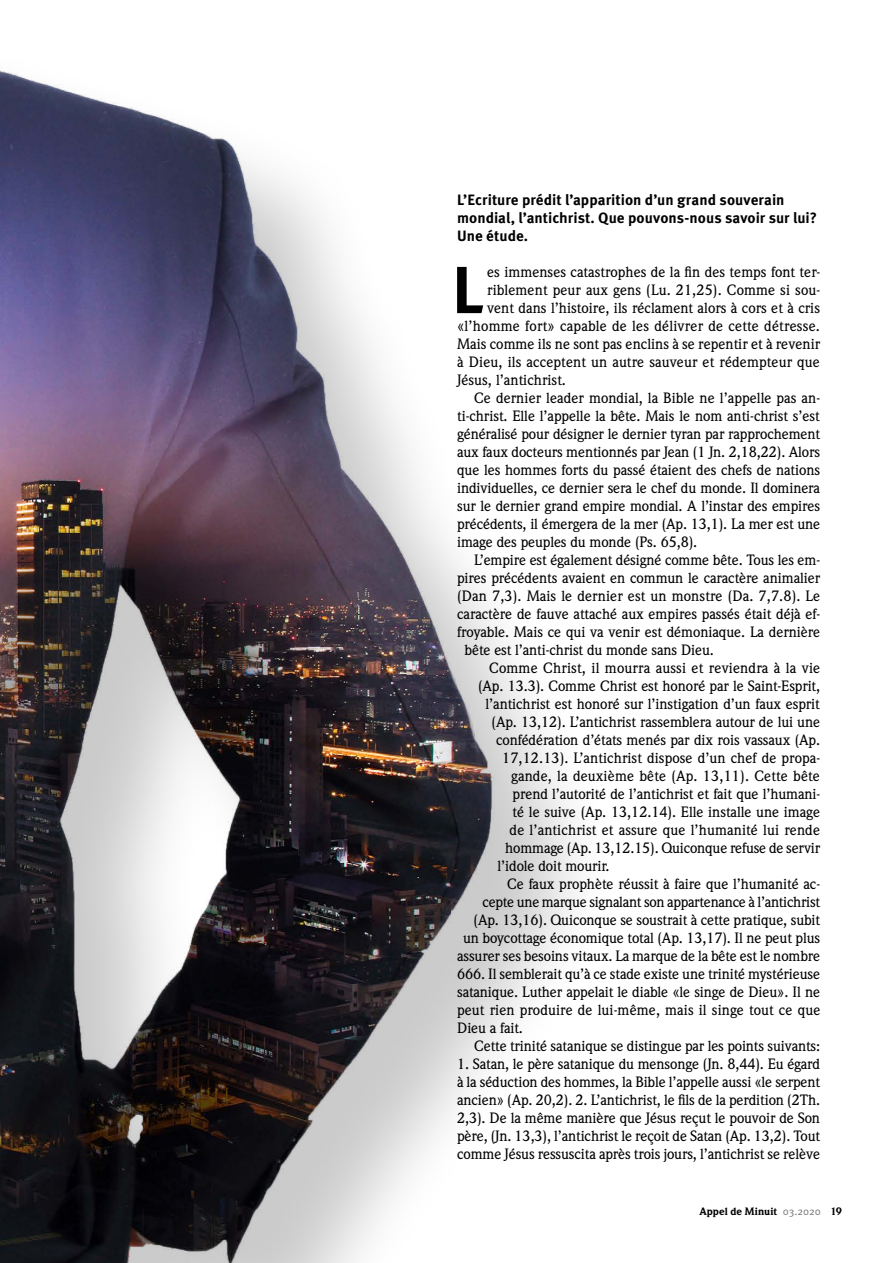
<style>
.page{position:relative;width:893px;height:1263px;background:#fff}
.page>*{position:absolute;margin:0;border:0;box-sizing:border-box;transform-origin:0 0}
.t1{font:700 66.45px "Meta OT";color:#000}
.t2{font:700 15px/18px "Meta OT";color:#000}
.t3{font:500 14.7px/18px "Weidemann";letter-spacing:-.01em;color:#000;text-align:justify}
.t4{font:500 14.7px "Weidemann";letter-spacing:.01em;color:#000}
.t5{font:900 10.5px "Weidemann";letter-spacing:-.005em;color:#000}
.s1{font-family:"Meta OT Norm";font-weight:400;color:#706f6f}
</style>
<div class="page">
<img style="left:0;top:67px;width:577px;height:1196px">
<p class="t2" style="left:457px;top:191px;width:361px">L’Ecriture prédit l’apparition d’un grand souverain mondial, l’antichrist. Que pouvons-nous savoir sur lui?<br>Une étude.</p>
<h1 class="t1" style="left:452px;top:248px;width:33px">L</h1>
<p class="t3" style="left:487px;top:263px;width:334px">es immenses catastrophes de la fin des temps font ter-</p>
<p class="t3" style="left:487px;top:281px;width:334px">riblement peur aux gens (Lu. 21,25). Comme si sou-</p>
<p class="t3" style="left:487px;top:299px;width:334px">vent dans l’histoire, ils réclament alors à cors et à cris</p>
<p class="t4" style="left:457px;top:317px;width:364px">«l’homme fort» capable de les délivrer de cette détresse.</p>
<p class="t3" style="left:457px;top:335px;width:365px">Mais comme ils ne sont pas enclins à se repentir et à revenir</p>
<p class="t3" style="left:457px;top:353px;width:364px">à Dieu, ils acceptent un autre sauveur et rédempteur que</p>
<p class="t3" style="left:457px;top:371px;width:110px">Jésus, l’antichrist.</p>
<p class="t3" style="left:474px;top:389px;width:347px">Ce dernier leader mondial, la Bible ne l’appelle pas an-</p>
<p class="t3" style="left:457px;top:407px;width:364px">ti-christ. Elle l’appelle la bête. Mais le nom anti-christ s’est</p>
<p class="t3" style="left:457px;top:425px;width:364px">généralisé pour désigner le dernier tyran par rapprochement</p>
<p class="t3" style="left:457px;top:443px;width:365px">aux faux docteurs mentionnés par Jean (1 Jn. 2,18,22). Alors</p>
<p class="t3" style="left:457px;top:461px;width:364px">que les hommes forts du passé étaient des chefs de nations</p>
<p class="t3" style="left:457px;top:479px;width:364px">individuelles, ce dernier sera le chef du monde. Il dominera</p>
<p class="t3" style="left:457px;top:497px;width:365px">sur le dernier grand empire mondial. A l’instar des empires</p>
<p class="t3" style="left:457px;top:515px;width:365px">précédents, il émergera de la mer (Ap. 13,1). La mer est une</p>
<p class="t3" style="left:457px;top:533px;width:242px">image des peuples du monde (Ps. 65,8).</p>
<p class="t3" style="left:474px;top:551px;width:347px">L’empire est également désigné comme bête. Tous les em-</p>
<p class="t3" style="left:457px;top:569px;width:365px">pires précédents avaient en commun le caractère animalier</p>
<p class="t3" style="left:457px;top:587px;width:365px">(Dan 7,3). Mais le dernier est un monstre (Da. 7,7.8). Le</p>
<p class="t3" style="left:457px;top:605px;width:365px">caractère de fauve attaché aux empires passés était déjà ef-</p>
<p class="t3" style="left:457px;top:623px;width:365px">froyable. Mais ce qui va venir est démoniaque. La dernière</p>
<p class="t3" style="left:465px;top:641px;width:251px">bête est l’anti-christ du monde sans Dieu.</p>
<p class="t4" style="left:489px;top:659px;width:333px">Comme Christ, il mourra aussi et reviendra à la vie</p>
<p class="t3" style="left:478px;top:677px;width:344px">(Ap. 13.3). Comme Christ est honoré par le Saint-Esprit,</p>
<p class="t3" style="left:486px;top:695px;width:336px">l’antichrist est honoré sur l’instigation d’un faux esprit</p>
<p class="t3" style="left:492px;top:713px;width:330px">(Ap. 13,12). L’antichrist rassemblera autour de lui une</p>
<p class="t3" style="left:496px;top:731px;width:325px">confédération d’états menés par dix rois vassaux (Ap.</p>
<p class="t3" style="left:502px;top:749px;width:320px">17,12.13). L’antichrist dispose d’un chef de propa-</p>
<p class="t3" style="left:511px;top:767px;width:310px">gande, la deuxième bête (Ap. 13,11). Cette bête</p>
<p class="t3" style="left:513px;top:785px;width:309px">prend l’autorité de l’antichrist et fait que l’humani-</p>
<p class="t3" style="left:513px;top:803px;width:309px">té le suive (Ap. 13,12.14). Elle installe une image</p>
<p class="t3" style="left:510px;top:821px;width:312px">de l’antichrist et assure que l’humanité lui rende</p>
<p class="t3" style="left:505px;top:839px;width:317px">hommage (Ap. 13,12.15). Quiconque refuse de servir</p>
<p class="t3" style="left:498px;top:857px;width:113px">l’idole doit mourir.</p>
<p class="t3" style="left:507px;top:875px;width:314px">Ce faux prophète réussit à faire que l’humanité ac-</p>
<p class="t3" style="left:483px;top:893px;width:339px">cepte une marque signalant son appartenance à l’antichrist</p>
<p class="t3" style="left:474px;top:911px;width:348px">(Ap. 13,16). Quiconque se soustrait à cette pratique, subit</p>
<p class="t3" style="left:463px;top:929px;width:358px">un boycottage économique total (Ap. 13,17). Il ne peut plus</p>
<p class="t3" style="left:457px;top:947px;width:365px">assurer ses besoins vitaux. La marque de la bête est le nombre</p>
<p class="t3" style="left:457px;top:965px;width:365px">666. Il semblerait qu’à ce stade existe une trinité mystérieuse</p>
<p class="t3" style="left:457px;top:983px;width:364px">satanique. Luther appelait le diable «le singe de Dieu». Il ne</p>
<p class="t3" style="left:457px;top:1001px;width:365px">peut rien produire de lui-même, mais il singe tout ce que</p>
<p class="t3" style="left:457px;top:1019px;width:67px">Dieu a fait.</p>
<p class="t3" style="left:474px;top:1037px;width:348px">Cette trinité satanique se distingue par les points suivants:</p>
<p class="t3" style="left:457px;top:1055px;width:365px">1. Satan, le père satanique du mensonge (Jn. 8,44). Eu égard à la séduction des hommes, la Bible l’appelle aussi «le serpent ancien» (Ap. 20,2). 2. L’antichrist, le fils de la perdition (2Th.<br>2,3). De la même manière que Jésus reçut le pouvoir de Son père, (Jn. 13,3), l’antichrist le reçoit de Satan (Ap. 13,2). Tout comme Jésus ressuscita après trois jours, l’antichrist se relève</p>
<p class="t5" style="left:699px;top:1204px;width:144px">Appel de Minuit <span class="s1">03.2020</span> 19</p>
</div>
